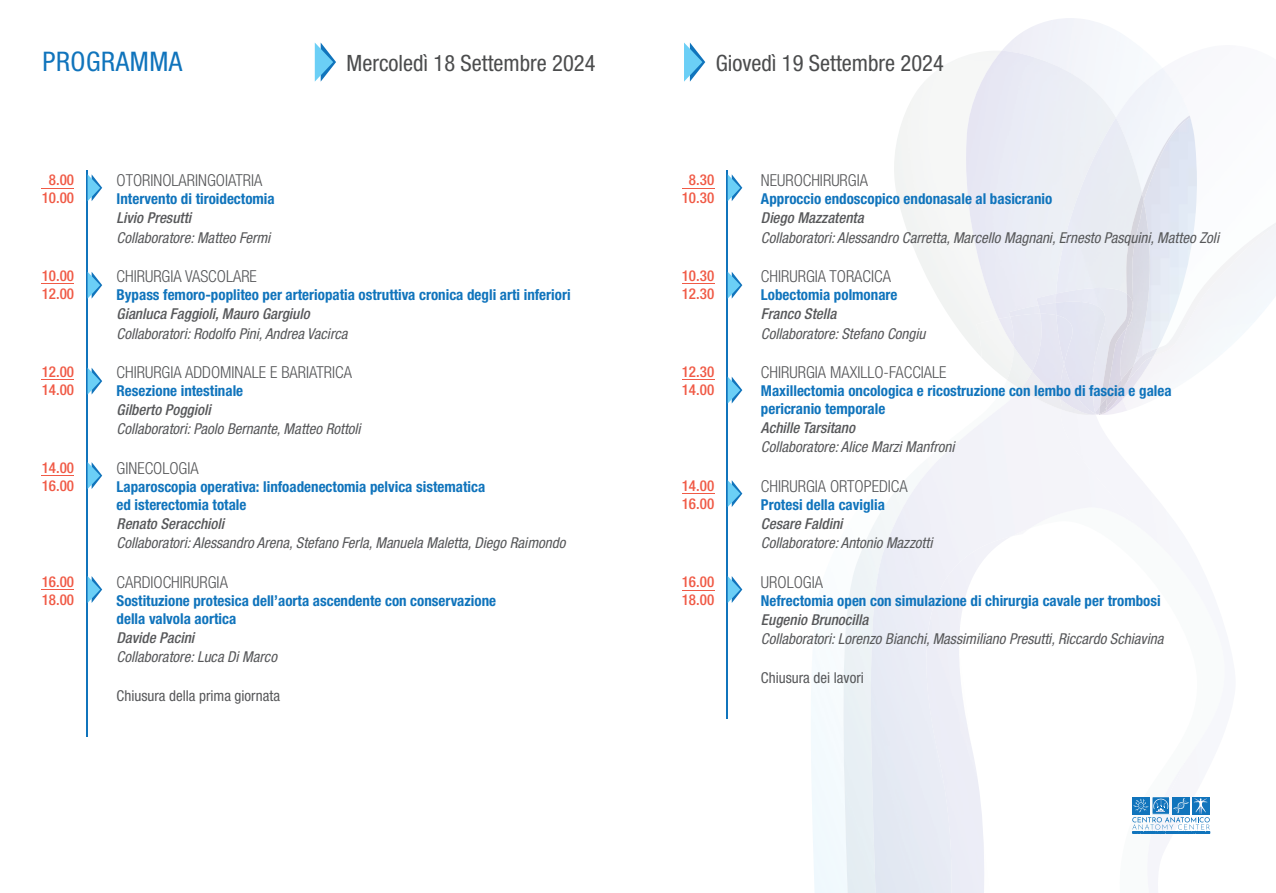
<style>
.page{position:relative;width:1276px;height:893px;background:#fff}
.page>*{position:absolute;margin:0;border:0;box-sizing:border-box;transform-origin:0 0}
.t1{font:condensed 27px "Helvetica Neue LT Std";letter-spacing:.02em;color:#1074bc}
.t2{font:condensed 22.5px "Helvetica Neue LT Std";color:#4b4c4d}
.t3{font:300 condensed 16.5px "Helvetica Neue LT Std";color:#57585a}
.t4{font:700 condensed 15px/18px "Helvetica Neue LT Std";color:#1074bc}
.t5{font:italic condensed 15px "Helvetica Neue LT Std";color:#57585a}
.t6{font:italic 500 condensed 15px "Helvetica Neue LT Std";color:#57585a}
.t7{font:500 condensed 15px/18px "Helvetica Neue LT Std";color:#f05a46}
.t8{font:condensed 15px "Helvetica Neue LT Std";color:#57585a}
</style>
<div class="page">
<svg style="left:1011px;top:533px;width:13px;height:4px"></svg>
<img style="left:1035px;top:521px;width:24px;height:6px">
<img style="left:1060px;top:414px;width:16px;height:37px">
<img style="left:1132px;top:797px;width:59px;height:38px">
<img style="left:1004px;top:536px;width:7px;height:5px">
<img style="left:842px;top:524px;width:29px;height:369px">
<img style="left:1061px;top:414px;width:28px;height:1px">
<img style="left:966px;top:51px;width:150px;height:268px">
<img style="left:1036px;top:294px;width:61px;height:120px">
<img style="left:998px;top:317px;width:12px;height:30px">
<img style="left:1038px;top:328px;width:57px;height:86px">
<img style="left:1008px;top:305px;width:30px;height:12px">
<img style="left:1038px;top:303px;width:18px;height:11px">
<img style="left:1010px;top:314px;width:22px;height:57px">
<div style="left:1032px;top:314px;width:32px;height:85px;background:#e5e6f2"></div>
<div style="left:1116px;top:68px;width:66px;height:50px;background:#f4f7fb"></div>
<div style="left:1056px;top:118px;width:78px;height:176px;background:#e9ecf4"></div>
<img style="left:1056px;top:294px;width:44px;height:34px">
<svg style="left:1063px;top:302px;width:17px;height:1px"></svg>
<img style="left:1056px;top:303px;width:15px;height:12px">
<img style="left:1056px;top:315px;width:17px;height:49px">
<img style="left:1134px;top:115px;width:63px;height:110px">
<img style="left:1129px;top:219px;width:11px;height:6px">
<img style="left:1142px;top:115px;width:48px;height:86px">
<img style="left:1100px;top:294px;width:22px;height:99px">
<img style="left:1122px;top:225px;width:45px;height:143px">
<img style="left:1121px;top:356px;width:20px;height:43px">
<img style="left:1110px;top:393px;width:12px;height:20px">
<svg style="left:1121px;top:389px;width:5px;height:4px"></svg>
<img style="left:1110px;top:409px;width:11px;height:2px">
<img style="left:1153px;top:222px;width:123px;height:134px">
<img style="left:1126px;top:348px;width:31px;height:34px">
<img style="left:1120px;top:364px;width:14px;height:25px">
<img style="left:1106px;top:379px;width:15px;height:30px">
<svg style="left:1092px;top:393px;width:18px;height:23px"></svg>
<img style="left:1099px;top:397px;width:8px;height:17px">
<hr style="left:86px;top:170px;width:2px;height:38px;background:#1074bc">
<hr style="left:86px;top:208px;width:2px;height:20px;background:#1074bc">
<svg style="left:86px;top:228px;width:2px;height:38px"></svg>
<hr style="left:86px;top:266px;width:2px;height:38px;background:#1074bc">
<hr style="left:86px;top:304px;width:2px;height:20px;background:#1074bc">
<svg style="left:86px;top:324px;width:2px;height:38px"></svg>
<hr style="left:86px;top:362px;width:2px;height:38px;background:#1074bc">
<hr style="left:86px;top:419px;width:2px;height:20px;background:#1074bc">
<hr style="left:86px;top:458px;width:2px;height:56px;background:#1074bc">
<svg style="left:86px;top:514px;width:2px;height:19px"></svg>
<hr style="left:86px;top:533px;width:2px;height:20px;background:#1074bc">
<hr style="left:86px;top:572px;width:2px;height:56px;background:#1074bc">
<svg style="left:86px;top:628px;width:2px;height:38px"></svg>
<hr style="left:86px;top:666px;width:2px;height:20px;background:#1074bc">
<hr style="left:86px;top:686px;width:2px;height:25px;background:#1074bc">
<hr style="left:86px;top:711px;width:2px;height:26px;background:#1074bc">
<hr style="left:42px;top:188px;width:32px;height:1px;background:#f05a46">
<svg style="left:88px;top:174px;width:14px;height:27px"></svg>
<hr style="left:42px;top:284px;width:32px;height:1px;background:#f05a46">
<svg style="left:88px;top:272px;width:14px;height:27px"></svg>
<hr style="left:42px;top:380px;width:32px;height:1px;background:#f05a46">
<svg style="left:86px;top:368px;width:16px;height:51px"></svg>
<hr style="left:42px;top:475px;width:32px;height:1px;background:#f05a46">
<svg style="left:86px;top:439px;width:16px;height:50px"></svg>
<hr style="left:42px;top:589px;width:32px;height:1px;background:#f05a46">
<svg style="left:86px;top:553px;width:16px;height:50px"></svg>
<hr style="left:726px;top:170px;width:1px;height:38px;background:#1074bc">
<svg style="left:726px;top:208px;width:1px;height:58px"></svg>
<hr style="left:726px;top:266px;width:1px;height:38px;background:#1074bc">
<hr style="left:726px;top:362px;width:1px;height:56px;background:#1074bc">
<hr style="left:726px;top:476px;width:1px;height:38px;background:#1074bc">
<hr style="left:726px;top:572px;width:1px;height:38px;background:#1074bc">
<svg style="left:726px;top:610px;width:1px;height:109px"></svg>
<hr style="left:682px;top:188px;width:32px;height:1px;background:#f05a46">
<svg style="left:727px;top:174px;width:15px;height:27px"></svg>
<hr style="left:682px;top:284px;width:32px;height:1px;background:#f05a46">
<svg style="left:726px;top:272px;width:16px;height:90px"></svg>
<hr style="left:682px;top:380px;width:32px;height:1px;background:#f05a46">
<svg style="left:727px;top:377px;width:15px;height:27px"></svg>
<hr style="left:682px;top:493px;width:32px;height:1px;background:#f05a46">
<svg style="left:726px;top:418px;width:16px;height:89px"></svg>
<hr style="left:682px;top:590px;width:32px;height:1px;background:#f05a46">
<svg style="left:726px;top:514px;width:16px;height:89px"></svg>
<svg style="left:315px;top:43px;width:21px;height:39px"></svg>
<svg style="left:684px;top:43px;width:21px;height:39px"></svg>
<div style="left:1172px;top:797px;width:17px;height:17px;background:#1074bc"></div>
<div style="left:1192px;top:797px;width:17px;height:17px;background:#1074bc"></div>
<div style="left:1132px;top:797px;width:18px;height:17px;background:#1074bc"></div>
<svg style="left:1132px;top:798px;width:77px;height:35px"></svg>
<h1 class="t1" style="left:43px;top:46px;width:141px">PROGRAMMA</h1>
<h2 class="t2" style="left:346px;top:50px;width:250px">Mercoledì 18 Settembre 2024</h2>
<h2 class="t2" style="left:716px;top:50px;width:229px">Giovedì 19 Settembre 2024</h2>
<p class="t7" style="left:42px;top:171px;width:34px;text-align:center">8.00<br>10.00</p>
<p class="t3" style="left:117px;top:171px;width:147px">OTORINOLARINGOIATRIA</p>
<p class="t4" style="left:117px;top:190px;width:160px">Intervento di tiroidectomia</p>
<p class="t6" style="left:117px;top:209px;width:76px">Livio Presutti</p>
<p class="t5" style="left:117px;top:229px;width:155px">Collaboratore: Matteo Fermi</p>
<p class="t7" style="left:682px;top:171px;width:34px;text-align:center">8.30<br>10.30</p>
<p class="t3" style="left:761px;top:171px;width:109px">NEUROCHIRURGIA</p>
<p class="t4" style="left:761px;top:190px;width:293px">Approccio endoscopico endonasale al basicranio</p>
<p class="t6" style="left:761px;top:209px;width:104px">Diego Mazzatenta</p>
<p class="t5" style="left:761px;top:229px;width:459px">Collaboratori: Alessandro Carretta, Marcello Magnani, Ernesto Pasquini, Matteo Zoli</p>
<p class="t7" style="left:42px;top:266px;width:34px">10.00<br>12.00</p>
<p class="t3" style="left:117px;top:267px;width:142px">CHIRURGIA VASCOLARE</p>
<p class="t4" style="left:117px;top:286px;width:455px">Bypass femoro-popliteo per arteriopatia ostruttiva cronica degli arti inferiori</p>
<p class="t6" style="left:117px;top:305px;width:195px">Gianluca Faggioli, Mauro Gargiulo</p>
<p class="t5" style="left:117px;top:324px;width:232px">Collaboratori: Rodolfo Pini, Andrea Vacirca</p>
<p class="t7" style="left:682px;top:266px;width:34px">10.30<br>12.30</p>
<p class="t3" style="left:761px;top:267px;width:131px">CHIRURGIA TORACICA</p>
<p class="t4" style="left:761px;top:286px;width:138px">Lobectomia polmonare</p>
<p class="t6" style="left:761px;top:305px;width:77px">Franco Stella</p>
<p class="t5" style="left:761px;top:324px;width:166px">Collaboratore: Stefano Congiu</p>
<p class="t7" style="left:42px;top:362px;width:34px">12.00<br>14.00</p>
<p class="t3" style="left:117px;top:363px;width:237px">CHIRURGIA ADDOMINALE E BARIATRICA</p>
<p class="t4" style="left:117px;top:381px;width:128px">Resezione intestinale</p>
<p class="t6" style="left:117px;top:401px;width:96px">Gilberto Poggioli</p>
<p class="t5" style="left:117px;top:420px;width:246px">Collaboratori: Paolo Bernante, Matteo Rottoli</p>
<p class="t7" style="left:682px;top:362px;width:34px">12.30<br>14.00</p>
<p class="t3" style="left:761px;top:363px;width:187px">CHIRURGIA MAXILLO-FACCIALE</p>
<p class="t4" style="left:761px;top:381px;width:412px">Maxillectomia oncologica e ricostruzione con lembo di fascia e galea pericranio temporale</p>
<p class="t6" style="left:761px;top:419px;width:96px">Achille Tarsitano</p>
<p class="t5" style="left:761px;top:438px;width:195px">Collaboratore: Alice Marzi Manfroni</p>
<p class="t7" style="left:42px;top:458px;width:34px">14.00<br>16.00</p>
<p class="t3" style="left:117px;top:459px;width:84px">GINECOLOGIA</p>
<p class="t4" style="left:117px;top:477px;width:370px">Laparoscopia operativa: linfoadenectomia pelvica sistematica ed isterectomia totale</p>
<p class="t6" style="left:117px;top:515px;width:109px">Renato Seracchioli</p>
<p class="t5" style="left:117px;top:534px;width:450px">Collaboratori: Alessandro Arena, Stefano Ferla, Manuela Maletta, Diego Raimondo</p>
<p class="t7" style="left:682px;top:476px;width:34px">14.00<br>16.00</p>
<p class="t3" style="left:761px;top:477px;width:148px">CHIRURGIA ORTOPEDICA</p>
<p class="t4" style="left:761px;top:495px;width:126px">Protesi della caviglia</p>
<p class="t6" style="left:761px;top:515px;width:83px">Cesare Faldini</p>
<p class="t5" style="left:761px;top:534px;width:173px">Collaboratore: Antonio Mazzotti</p>
<p class="t7" style="left:42px;top:572px;width:34px">16.00<br>18.00</p>
<p class="t3" style="left:117px;top:573px;width:113px">CARDIOCHIRURGIA</p>
<p class="t4" style="left:117px;top:591px;width:381px">Sostituzione protesica dell’aorta ascendente con conservazione della valvola aortica</p>
<p class="t6" style="left:117px;top:629px;width:79px">Davide Pacini</p>
<p class="t5" style="left:117px;top:648px;width:162px">Collaboratore: Luca Di Marco</p>
<p class="t8" style="left:117px;top:687px;width:165px">Chiusura della prima giornata</p>
<p class="t7" style="left:682px;top:573px;width:34px">16.00<br>18.00</p>
<p class="t3" style="left:761px;top:573px;width:64px">UROLOGIA</p>
<p class="t4" style="left:761px;top:591px;width:401px">Nefrectomia open con simulazione di chirurgia cavale per trombosi</p>
<p class="t6" style="left:761px;top:611px;width:109px">Eugenio Brunocilla</p>
<p class="t5" style="left:761px;top:630px;width:404px">Collaboratori: Lorenzo Bianchi, Massimiliano Presutti, Riccardo Schiavina</p>
<p class="t8" style="left:761px;top:669px;width:104px">Chiusura dei lavori</p>
</div>
